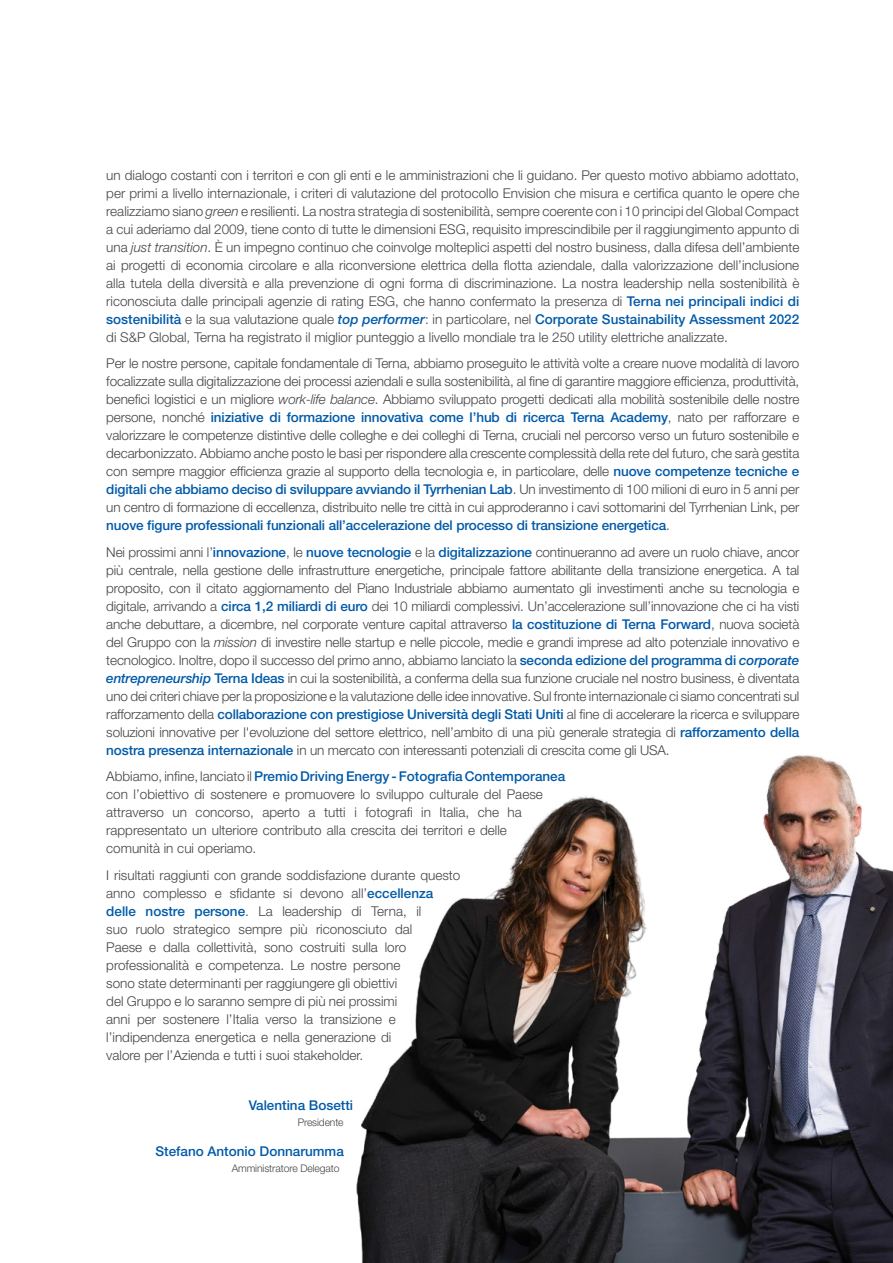
<style>
.page{position:relative;width:893px;height:1263px;background:#fff}
.page>*{position:absolute;margin:0;border:0;box-sizing:border-box;transform-origin:0 0}
.t1{font:300 13.5px/18px "Helvetica Neue LT Std";color:#454347;text-align:justify}
.t2{font:500 13.5px "Helvetica Neue LT Std";color:#005aa9}
.t3{font:300 10.5px "Helvetica Neue LT Std";letter-spacing:-.01em;color:#454347}
.s1{font-style:italic}
.s2{font-weight:500;color:#005aa9}
.s3{font-weight:500;font-style:italic;color:#005aa9}
</style>
<div class="page">
<img style="left:356px;top:755px;width:537px;height:508px">
<p class="t1" style="left:106px;top:166px;width:695px">un dialogo costanti con i territori e con gli enti e le amministrazioni che li guidano. Per questo motivo abbiamo adottato, per primi a livello internazionale, i criteri di valutazione del protocollo Envision che misura e certifica quanto le opere che realizziamo siano <span class="s1">green</span> e resilienti. La nostra strategia di sostenibilità, sempre coerente con i 10 principi del Global Compact a cui aderiamo dal 2009, tiene conto di tutte le dimensioni ESG, requisito imprescindibile per il raggiungimento appunto di una <span class="s1">just transition</span>. È un impegno continuo che coinvolge molteplici aspetti del nostro business, dalla difesa dell’ambiente ai progetti di economia circolare e alla riconversione elettrica della flotta aziendale, dalla valorizzazione dell’inclusione alla tutela della diversità e alla prevenzione di ogni forma di discriminazione. La nostra leadership nella sostenibilità è riconosciuta dalle principali agenzie di rating ESG, che hanno confermato la presenza di <span class="s2">Terna nei principali indici di sostenibilità</span> e la sua valutazione quale <span class="s3">top performer</span>: in particolare, nel <span class="s2">Corporate Sustainability Assessment 2022 </span>di S&amp;P Global, Terna ha registrato il miglior punteggio a livello mondiale tra le 250 utility elettriche analizzate.</p>
<p class="t1" style="left:106px;top:354px;width:695px">Per le nostre persone, capitale fondamentale di Terna, abbiamo proseguito le attività volte a creare nuove modalità di lavoro focalizzate sulla digitalizzazione dei processi aziendali e sulla sostenibilità, al fine di garantire maggiore efficienza, produttività, benefici logistici e un migliore <span class="s1">work-life balance</span>. Abbiamo sviluppato progetti dedicati alla mobilità sostenibile delle nostre persone, nonché <span class="s2">iniziative di formazione innovativa come l’hub di ricerca Terna Academy</span>, nato per rafforzare e valorizzare le competenze distintive delle colleghe e dei colleghi di Terna, cruciali nel percorso verso un futuro sostenibile e decarbonizzato. Abbiamo anche posto le basi per rispondere alla crescente complessità della rete del futuro, che sarà gestita con sempre maggior efficienza grazie al supporto della tecnologia e, in particolare, delle <span class="s2">nuove competenze tecniche e digitali che abbiamo deciso di sviluppare avviando il Tyrrhenian Lab</span>. Un investimento di 100 milioni di euro in 5 anni per un centro di formazione di eccellenza, distribuito nelle tre città in cui approderanno i cavi sottomarini del Tyrrhenian Link, per <span class="s2">nuove figure professionali funzionali all’accelerazione del processo di transizione energetica</span>.</p>
<p class="t1" style="left:106px;top:543px;width:695px">Nei prossimi anni l’<span class="s2">innovazione</span>, le <span class="s2">nuove tecnologie</span> e la <span class="s2">digitalizzazione</span> continueranno ad avere un ruolo chiave, ancor più centrale, nella gestione delle infrastrutture energetiche, principale fattore abilitante della transizione energetica. A tal proposito, con il citato aggiornamento del Piano Industriale abbiamo aumentato gli investimenti anche su tecnologia e digitale, arrivando a <span class="s2">circa 1,2 miliardi di euro</span> dei 10 miliardi complessivi. Un’accelerazione sull’innovazione che ci ha visti anche debuttare, a dicembre, nel corporate venture capital attraverso <span class="s2">la costituzione di Terna Forward</span>, nuova società del Gruppo con la <span class="s1">mission</span> di investire nelle startup e nelle piccole, medie e grandi imprese ad alto potenziale innovativo e tecnologico. Inoltre, dopo il successo del primo anno, abbiamo lanciato la <span class="s2">seconda edizione del programma di</span> <span class="s3">corporate entrepreneurship</span> <span class="s2">Terna Ideas</span> in cui la sostenibilità, a conferma della sua funzione cruciale nel nostro business, è diventata uno dei criteri chiave per la proposizione e la valutazione delle idee innovative. Sul fronte internazionale ci siamo concentrati sul rafforzamento della <span class="s2">collaborazione con prestigiose Università degli Stati Uniti</span> al fine di accelerare la ricerca e sviluppare soluzioni innovative per l'evoluzione del settore elettrico, nell’ambito di una più generale strategia di <span class="s2">rafforzamento della nostra presenza internazionale</span> in un mercato con interessanti potenziali di crescita come gli USA.</p>
<p class="t1" style="left:106px;top:767px;width:460px;text-align:left">Abbiamo, infine, lanciato il <span class="s2">Premio Driving Energy - Fotografia Contemporanea </span>con l’obiettivo di sostenere e promuovere lo sviluppo culturale del Paese attraverso un concorso, aperto a tutti i fotografi in Italia, che ha rappresentato un ulteriore contributo alla crescita dei territori e delle<br>comunità in cui operiamo.</p>
<p class="t1" style="left:106px;top:865px;width:355px;text-align:left">I risultati raggiunti con grande soddisfazione durante questo anno complesso e sfidante si devono all’<span class="s2">eccellenza delle nostre persone</span>. La leadership di Terna, il<br>suo ruolo strategico sempre più riconosciuto dal<br>Paese e dalla collettività, sono costruiti sulla loro professionalità e competenza. Le nostre persone<br>sono state determinanti per raggiungere gli obiettivi<br>del Gruppo e lo saranno sempre di più nei prossimi<br>anni per sostenere l’Italia verso la transizione e l’indipendenza energetica e nella generazione di<br>valore per l’Azienda e tutti i suoi stakeholder.</p>
<p class="t2" style="left:249px;top:1097px;width:106px">Valentina Bosetti</p>
<p class="t2" style="left:156px;top:1143px;width:190px">Stefano Antonio Donnarumma</p>
<p class="t3" style="left:232px;top:1162px;width:109px">Amministratore Delegato</p>
<p class="t3" style="left:298px;top:1116px;width:47px">Presidente</p>
</div>
